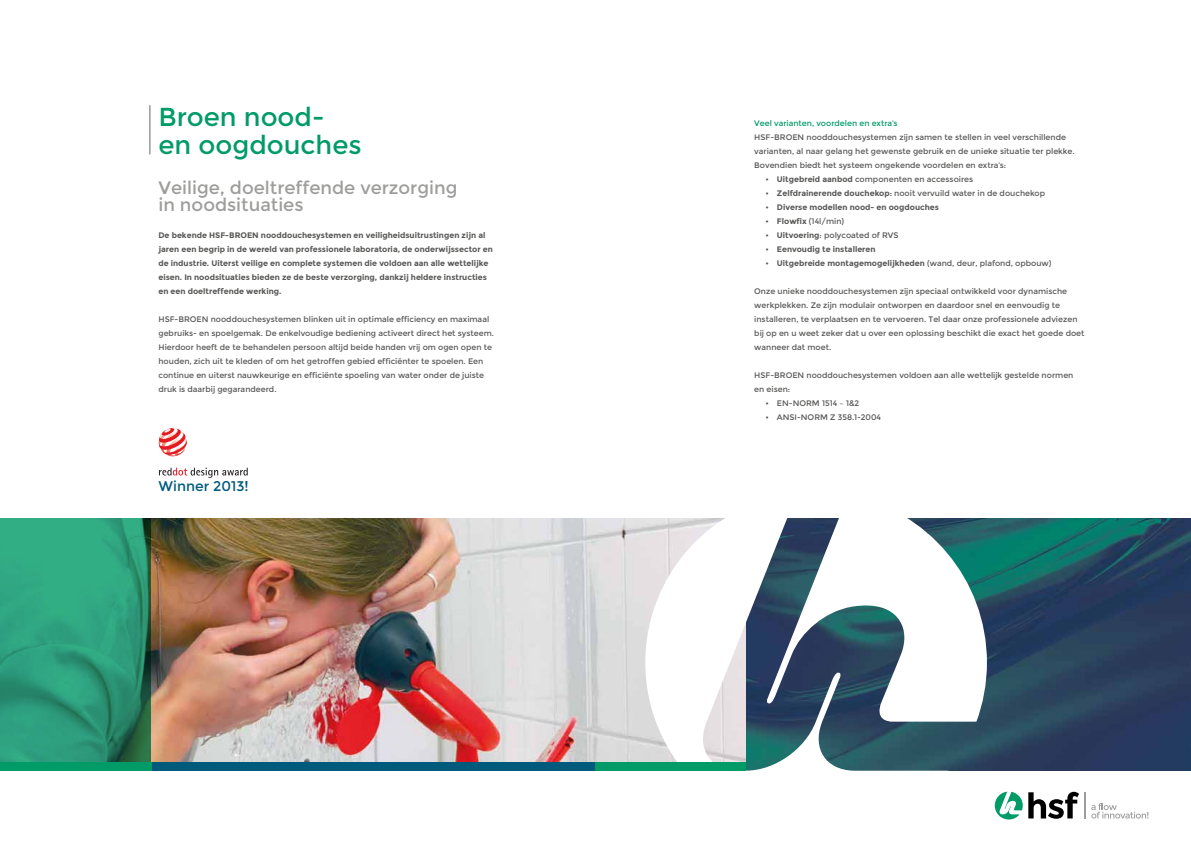
<style>
.page{position:relative;width:1191px;height:842px;background:#fff}
.page>*{position:absolute;margin:0;border:0;box-sizing:border-box;transform-origin:0 0}
.t1{font:26px/28px "Montserrat";color:#009b67}
.t2{font:18px/17px "Montserrat";color:#9d9d9c}
.t3{font:14px "Montserrat";color:#005a7c}
.t4{font:8px/14px "Montserrat";color:#575756}
.t5{font:700 8px/14px "Montserrat";color:#575756}
.t6{font:8px "Montserrat";color:#009b67}
.s1{font-weight:700}
.s2{font-weight:400}
</style>
<div class="page">
<svg style="left:1091px;top:803px;width:57px;height:15px"></svg>
<svg style="left:1028px;top:792px;width:57px;height:27px"></svg>
<svg style="left:994px;top:792px;width:28px;height:27px"></svg>
<hr style="left:149px;top:105px;width:2px;height:49px;background:#9d9d9c">
<img style="left:151px;top:518px;width:1040px;height:252px">
<svg style="left:0;top:518px;width:151px;height:244px;background:#2d9a77"></svg>
<svg style="left:159px;top:428px;width:28px;height:28px"></svg>
<svg style="left:159px;top:468px;width:89px;height:10px"></svg>
<svg style="left:948px;top:518px;width:39px;height:204px"></svg>
<svg style="left:645px;top:518px;width:303px;height:253px"></svg>
<div style="left:151px;top:762px;width:444px;height:8px;background:#005a7c"></div>
<div style="left:0;top:762px;width:151px;height:8px;background:#009b67"></div>
<div style="left:595px;top:762px;width:151px;height:8px;background:#009b67"></div>
<h1 class="t1" style="left:158px;top:103px;width:205px">Broen nood&shy;en oogdouches</h1>
<h2 class="t2" style="left:158px;top:179px;width:300px">Veilige, doeltreffende verzorging in noodsituaties</h2>
<p class="t5" style="left:158px;top:229px;width:336px">De bekende HSF-BROEN nooddouchesystemen en veiligheidsuitrustingen zijn al jaren een begrip in de wereld van professionele laboratoria, de onderwijssector en de industrie. Uiterst veilige en complete systemen die voldoen aan alle wettelijke eisen. In noodsituaties bieden ze de beste verzorging, dankzij heldere instructies en een doeltreffende werking.</p>
<p class="t4" style="left:158px;top:313px;width:337px">HSF-BROEN nooddouchesystemen blinken uit in optimale efficiency en maximaal gebruiks- en spoelgemak. De enkelvoudige bediening activeert direct het systeem.<br>Hierdoor heeft de te behandelen persoon altijd beide handen vrij om ogen open te houden, zich uit te kleden of om het getroffen gebied efficiënter te spoelen. Een continue en uiterst nauwkeurige en efficiënte spoeling van water onder de juiste druk is daarbij gegarandeerd.</p>
<h3 class="t3" style="left:158px;top:478px;width:92px">Winner 2013!</h3>
<p class="t6" style="left:754px;top:119px;width:145px">Veel varianten, voordelen en extra’s</p>
<p class="t4" style="left:754px;top:131px;width:322px">HSF-BROEN nooddouchesystemen zijn samen te stellen in veel verschillende varianten, al naar gelang het gewenste gebruik en de unieke situatie ter plekke.<br>Bovendien biedt het systeem ongekende voordelen en extra’s:</p>
<p class="t4" style="left:765px;top:173px;width:209px">• <span class="s1">Uitgebreid aanbod</span> componenten en accessoires</p>
<p class="t4" style="left:765px;top:187px;width:281px">• <span class="s1">Zelfdrainerende douchekop</span>: nooit vervuild water in de douchekop</p>
<p class="t5" style="left:765px;top:201px;width:175px"><span class="s2">•</span> Diverse modellen nood- en oogdouches</p>
<p class="t4" style="left:765px;top:215px;width:80px">• <span class="s1">Flowfix</span> (14l/min)</p>
<p class="t4" style="left:765px;top:229px;width:134px">• <span class="s1">Uitvoering</span>: polycoated of RVS</p>
<p class="t5" style="left:765px;top:243px;width:111px"><span class="s2">•</span> Eenvoudig te installeren</p>
<p class="t5" style="left:765px;top:257px;width:287px"><span class="s2">•</span> Uitgebreide montagemogelijkheden <span class="s2">(wand, deur, plafond, opbouw)</span></p>
<p class="t4" style="left:754px;top:285px;width:332px">Onze unieke nooddouchesystemen zijn speciaal ontwikkeld voor dynamische werkplekken. Ze zijn modulair ontworpen en daardoor snel en eenvoudig te installeren, te verplaatsen en te vervoeren. Tel daar onze professionele adviezen bij op en u weet zeker dat u over een oplossing beschikt die exact het goede doet wanneer dat moet.</p>
<p class="t4" style="left:754px;top:369px;width:321px">HSF-BROEN nooddouchesystemen voldoen aan alle wettelijk gestelde normen en eisen:</p>
<p class="t4" style="left:765px;top:397px;width:95px">• EN-NORM 1514 – 1&amp;2</p>
<p class="t4" style="left:765px;top:411px;width:117px">• ANSI-NORM Z 358.1-2004</p>
</div>
